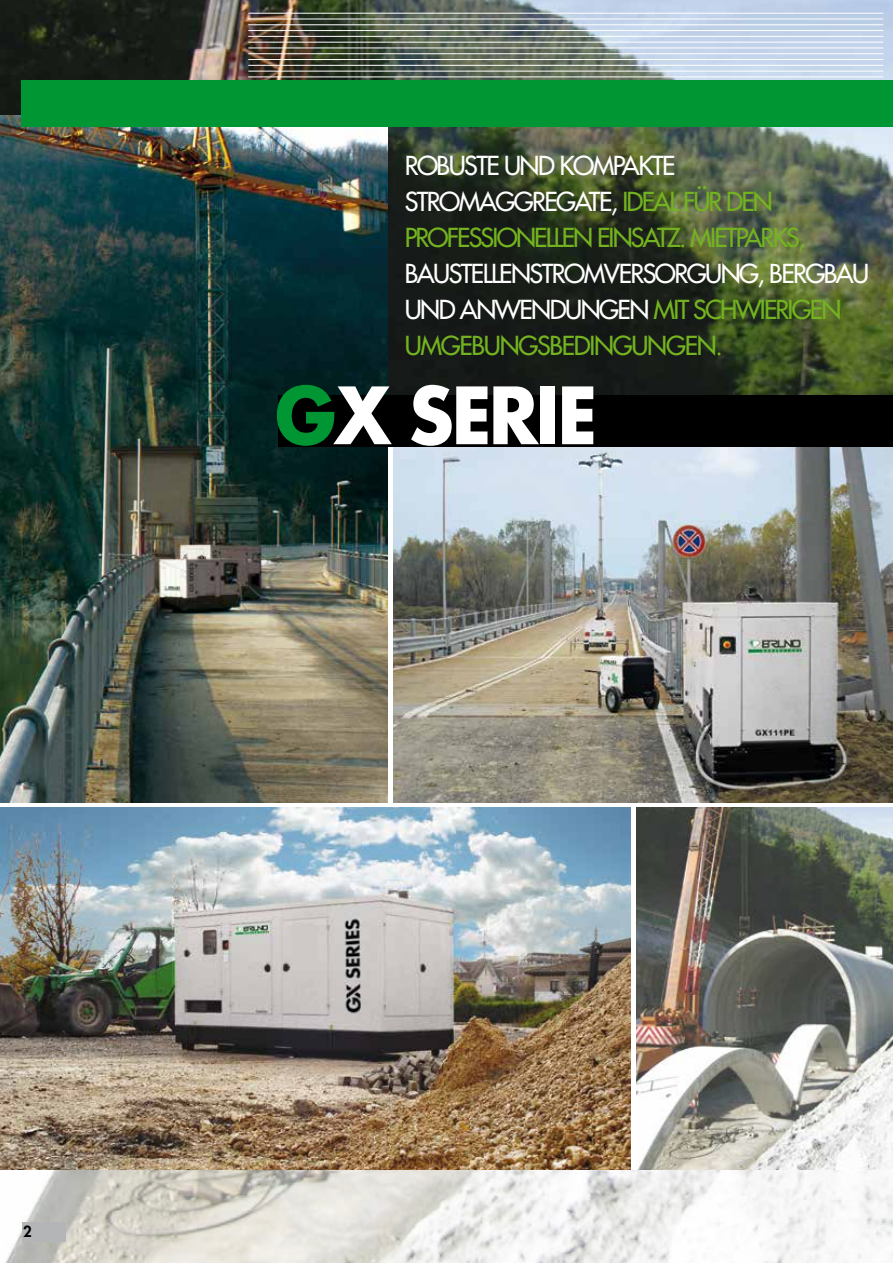
<style>
.page{position:relative;width:893px;height:1263px;background:#fff}
.page>*{position:absolute;margin:0;border:0;box-sizing:border-box;transform-origin:0 0}
.t1{font:700 76.65px "Futura";letter-spacing:-.06em;color:#fff;scale:.95 1}
.t2{font:25.5px/36px "Futura";letter-spacing:-.06em;color:#fff}
.t3{font:25.5px/36px "Futura";letter-spacing:-.07em;color:#74b320}
.t4{font:800 15px "Futura";color:#000}
.s1{color:#fff}
.s2{color:#74b320}
.s3{color:#009634}
</style>
<div class="page">
<img style="left:0;top:1169px;width:893px;height:94px">
<img style="left:0;top:0;width:893px;height:808px">
<img style="left:0;top:116px;width:388px;height:687px">
<img style="left:393px;top:446px;width:500px;height:357px">
<img style="left:636px;top:808px;width:257px;height:361px">
<div style="left:279px;top:395px;width:614px;height:51px;background:#000"></div>
<hr style="left:248px;top:13px;width:635px;height:1px;background:#fff">
<hr style="left:248px;top:19px;width:635px;height:1px;background:#fff">
<hr style="left:248px;top:24px;width:635px;height:1px;background:#fff">
<hr style="left:248px;top:30px;width:635px;height:1px;background:#fff">
<hr style="left:248px;top:36px;width:635px;height:1px;background:#fff">
<hr style="left:248px;top:42px;width:635px;height:1px;background:#fff">
<hr style="left:248px;top:47px;width:635px;height:1px;background:#fff">
<hr style="left:248px;top:53px;width:635px;height:1px;background:#fff">
<hr style="left:248px;top:59px;width:635px;height:1px;background:#fff">
<hr style="left:248px;top:65px;width:635px;height:1px;background:#fff">
<hr style="left:248px;top:71px;width:635px;height:1px;background:#fff">
<hr style="left:248px;top:76px;width:635px;height:1px;background:#fff">
<img style="left:0;top:808px;width:630px;height:361px">
<div style="left:22px;top:1222px;width:44px;height:20px;background:#b3b5b6"></div>
<div style="left:21px;top:80px;width:872px;height:47px;background:#009634"></div>
<p class="t3" style="left:405px;top:147px;width:402px"><span class="s1">ROBUSTE UND KOMPAKTE<br>STROMAGGREGATE,</span> IDEAL FÜR DEN<br>PROFESSIONELLEN EINSATZ. MIETPARKS,</p>
<p class="t2" style="left:405px;top:255px;width:466px">BAUSTELLENSTROMVERSORGUNG, BERGBAU<br>UND ANWENDUNGEN <span class="s2">MIT SCHWIERIGEN<br>UMGEBUNGSBEDINGUNGEN.</span></p>
<h1 class="t1" style="left:274px;top:360px;width:343px"><span class="s3">G</span>X SERIE</h1>
<p class="t4" style="left:23px;top:1222px;width:10px">2</p>
</div>
